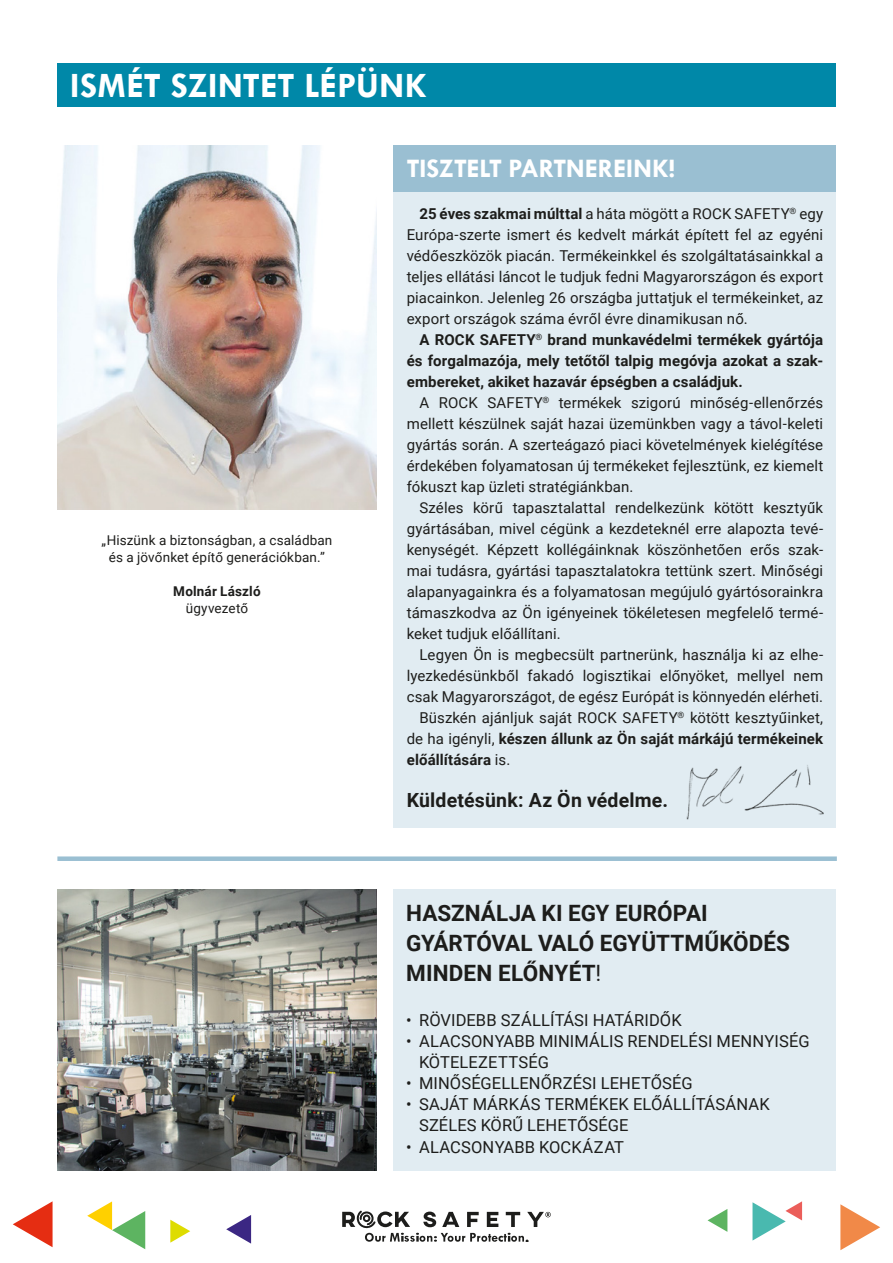
<style>
.page{position:relative;width:893px;height:1263px;background:#fff}
.page>*{position:absolute;margin:0;border:0;box-sizing:border-box;transform-origin:0 0}
.t1{font:700 36px "Tw Cen";letter-spacing:.005em;color:#fff}
.t2{font:700 27px "Tw Cen";letter-spacing:-.01em;color:#fff}
.t3{font:700 22.5px/30px "Roboto";letter-spacing:.005em;color:#1d1d1b}
.t4{font:700 19.5px "Roboto";letter-spacing:.01em;color:#1d1d1b}
.t5{font:16.5px/21px "Roboto";letter-spacing:.005em;color:#1d1d1b}
.t6{font:15px/21px "Roboto";letter-spacing:.005em;color:#1d1d1b;text-align:justify}
.t7{font:700 15px/21px "Roboto";letter-spacing:.01em;color:#1d1d1b;text-align:justify}
.t8{font:13.5px/17.1px "Roboto";letter-spacing:.01em;color:#1d1d1b;text-align:center}
.t9{font:700 13.5px "Roboto";letter-spacing:.01em;color:#1d1d1b}
.s1{font-weight:700}
.s2{font-weight:400}
</style>
<div class="page">
<svg style="left:13px;top:1201px;width:40px;height:46px"></svg>
<svg style="left:87px;top:1201px;width:58px;height:48px"></svg>
<svg style="left:226px;top:1215px;width:25px;height:28px"></svg>
<svg style="left:170px;top:1220px;width:20px;height:23px"></svg>
<svg style="left:840px;top:1204px;width:40px;height:46px"></svg>
<svg style="left:707px;top:1209px;width:20px;height:23px"></svg>
<svg style="left:752px;top:1201px;width:50px;height:39px"></svg>
<svg style="left:342px;top:1211px;width:209px;height:31px"></svg>
<div style="left:57px;top:64px;width:779px;height:43px;background:#0088a8"></div>
<div style="left:394px;top:889px;width:442px;height:281px;background:#e1ecf2"></div>
<img style="left:57px;top:889px;width:320px;height:281px">
<div style="left:57px;top:856px;width:780px;height:5px;background:#9abfd2"></div>
<img style="left:58px;top:145px;width:319px;height:365px">
<div style="left:394px;top:148px;width:442px;height:680px;background:#e1ecf2"></div>
<div style="left:394px;top:145px;width:442px;height:47px;background:#9abfd2"></div>
<img style="left:687px;top:765px;width:136px;height:55px">
<h1 class="t1" style="left:70px;top:64px;width:359px">ISMÉT SZINTET LÉPÜNK</h1>
<p class="t8" style="left:102px;top:531px;width:232px">„Hiszünk a biztonságban, a családban és a jövőnket építő generációkban.”</p>
<p class="t9" style="left:173px;top:582px;width:89px">Molnár László</p>
<p class="t8" style="left:186px;top:600px;width:64px">ügyvezető</p>
<h2 class="t2" style="left:407px;top:153px;width:269px">TISZTELT PARTNEREINK!</h2>
<p class="t6" style="left:407px;top:203px;width:418px;text-indent:13px"><span class="s1">25 éves szakmai múlttal</span> a háta mögött a ROCK SAFETY<sup>®</sup> egy Európa-szerte ismert és kedvelt márkát épített fel az egyéni védőeszközök piacán. Termékeinkkel és szolgáltatásainkkal a teljes ellátási láncot le tudjuk fedni Magyarországon és export piacainkon. Jelenleg 26 országba juttatjuk el termékeinket, az export országok száma évről évre dinamikusan nő.</p>
<p class="t7" style="left:407px;top:329px;width:418px;text-indent:13px">A ROCK SAFETY<sup>®</sup> brand munkavédelmi termékek gyártója és forgalmazója, mely tetőtől talpig megóvja azokat a szak&shy;embereket, akiket hazavár épségben a családjuk.</p>
<p class="t6" style="left:407px;top:392px;width:418px;text-indent:13px">A ROCK SAFETY<sup>®</sup> termékek szigorú minőség-ellenőrzés mellett készülnek saját hazai üzemünkben vagy a távol-keleti gyártás során. A szerteágazó piaci követelmények kielégítése érdekében folyamatosan új termékeket fejlesztünk, ez kiemelt fókuszt kap üzleti stratégiánkban.</p>
<p class="t6" style="left:407px;top:497px;width:418px;text-indent:13px">Széles körű tapasztalattal rendelkezünk kötött kesztyűk gyártásában, mivel cégünk a kezdeteknél erre alapozta tevé&shy;kenységét. Képzett kollégáinknak köszönhetően erős szak&shy;mai tudásra, gyártási tapasztalatokra tettünk szert. Minőségi alapanyagainkra és a folyamatosan megújuló gyártósorainkra támaszkodva az Ön igényeinek tökéletesen megfelelő termé&shy;keket tudjuk előállítani.</p>
<p class="t6" style="left:419px;top:644px;width:405px">Legyen Ön is megbecsült partnerünk, használja ki az elhe-</p>
<p class="t6" style="left:407px;top:665px;width:418px">lyezkedésünkből fakadó logisztikai előnyöket, mellyel nem</p>
<p class="t6" style="left:407px;top:686px;width:418px">csak Magyarországot, de egész Európát is könnyedén elérheti.</p>
<p class="t6" style="left:419px;top:707px;width:405px">Büszkén ajánljuk saját ROCK SAFETY<sup>®</sup> kötött kesztyűinket,</p>
<p class="t7" style="left:407px;top:728px;width:418px"><span class="s2">de ha igényli,</span> készen állunk az Ön saját márkájú termékeinek</p>
<p class="t7" style="left:407px;top:749px;width:105px">előállítására <span class="s2">is.</span></p>
<h3 class="t4" style="left:407px;top:787px;width:263px">Küldetésünk: Az Ön védelme.</h3>
<h3 class="t3" style="left:406px;top:897px;width:385px">HASZNÁLJA KI EGY EURÓPAI<br>GYÁRTÓVAL VALÓ EGYÜTTMŰKÖDÉS<br>MINDEN ELŐNYÉT<span class="s2">!</span></h3>
<p class="t5" style="left:406px;top:1009px;width:277px">• RÖVIDEBB SZÁLLÍTÁSI HATÁRIDŐK</p>
<p class="t5" style="left:419px;top:1030px;width:392px;text-indent:-13px">• ALACSONYABB MINIMÁLIS RENDELÉSI MENNYISÉG<br>KÖTELEZETTSÉG</p>
<p class="t5" style="left:406px;top:1072px;width:288px">• MINŐSÉGELLENŐRZÉSI LEHETŐSÉG</p>
<p class="t5" style="left:419px;top:1093px;width:352px;text-indent:-13px">• SAJÁT MÁRKÁS TERMÉKEK ELŐÁLLÍTÁSÁNAK<br>SZÉLES KÖRŰ LEHETŐSÉGE</p>
<p class="t5" style="left:406px;top:1135px;width:219px">• ALACSONYABB KOCKÁZAT</p>
</div>
